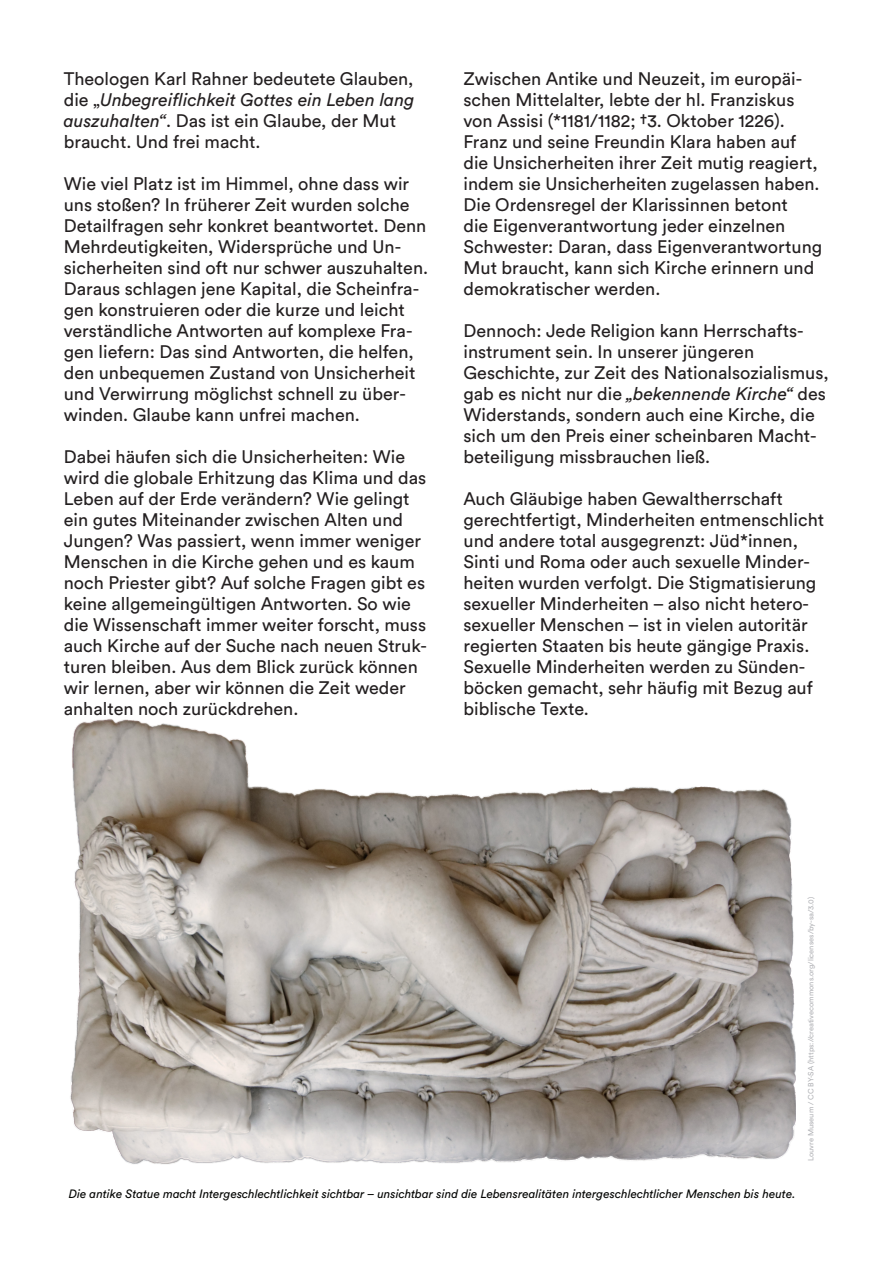
<style>
.page{position:relative;width:893px;height:1263px;background:#fff}
.page>*{position:absolute;margin:0;border:0;box-sizing:border-box;transform-origin:0 0}
.t1{font:18px/21px "Circular Std";color:#231f20}
.t2{font:italic 12px "Circular Std";color:#040503}
.t3{font:7.5px "Circular Std";color:#b2b3b7}
.s1{font-style:italic}
</style>
<div class="page">
<img style="left:70px;top:719px;width:725px;height:445px">
<p class="t1" style="left:64px;top:68px;width:352px">Theologen Karl Rahner bedeutete Glauben, die „<span class="s1">Unbegreiflichkeit Gottes ein Leben lang auszuhalten“</span>. Das ist ein Glaube, der Mut braucht. Und frei macht.</p>
<p class="t1" style="left:64px;top:173px;width:366px">Wie viel Platz ist im Himmel, ohne dass wir uns stoßen? In früherer Zeit wurden solche Detailfragen sehr konkret beantwortet. Denn Mehrdeutigkeiten, Widersprüche und Un&shy;sicherheiten sind oft nur schwer auszuhalten.<br>Daraus schlagen jene Kapital, die Scheinfra&shy;gen konstruieren oder die kurze und leicht verständliche Antworten auf komplexe Fra&shy;gen liefern: Das sind Antworten, die helfen, den unbequemen Zustand von Unsicherheit und Verwirrung möglichst schnell zu über&shy;winden. Glaube kann unfrei machen.</p>
<p class="t1" style="left:64px;top:446px;width:365px">Dabei häufen sich die Unsicherheiten: Wie wird die globale Erhitzung das Klima und das Leben auf der Erde verändern? Wie gelingt ein gutes Miteinander zwischen Alten und Jungen? Was passiert, wenn immer weniger Menschen in die Kirche gehen und es kaum noch Priester gibt? Auf solche Fragen gibt es keine allgemeingültigen Antworten. So wie die Wissenschaft immer weiter forscht, muss auch Kirche auf der Suche nach neuen Struk&shy;turen bleiben. Aus dem Blick zurück können wir lernen, aber wir können die Zeit weder anhalten noch zurückdrehen.</p>
<p class="t1" style="left:463px;top:68px;width:360px">Zwischen Antike und Neuzeit, im europäi&shy;schen Mittelalter, lebte der hl. Franziskus von Assisi (*1181/1182; †3. Oktober 1226).<br>Franz und seine Freundin Klara haben auf die Unsicherheiten ihrer Zeit mutig reagiert, indem sie Unsicherheiten zugelassen haben.<br>Die Ordensregel der Klarissinnen betont<br>die Eigenverantwortung jeder einzelnen Schwester: Daran, dass Eigenverantwortung Mut braucht, kann sich Kirche erinnern und demokratischer werden.</p>
<p class="t1" style="left:463px;top:320px;width:367px">Dennoch: Jede Religion kann Herrschafts&shy;instrument sein. In unserer jüngeren Geschichte, zur Zeit des Nationalsozialismus, gab es nicht nur die <span class="s1">„bekennende Kirche“</span> des Widerstands, sondern auch eine Kirche, die sich um den Preis einer scheinbaren Macht&shy;beteiligung missbrauchen ließ.</p>
<p class="t1" style="left:463px;top:488px;width:362px">Auch Gläubige haben Gewaltherrschaft gerechtfertigt, Minderheiten entmenschlicht und andere total ausgegrenzt: Jüd*innen, Sinti und Roma oder auch sexuelle Minder&shy;heiten wurden verfolgt. Die Stigmatisierung sexueller Minderheiten – also nicht hetero&shy;sexueller Menschen – ist in vielen autoritär regierten Staaten bis heute gängige Praxis.<br>Sexuelle Minderheiten werden zu Sünden&shy;böcken gemacht, sehr häufig mit Bezug auf biblische Texte.</p>
<p class="t3" style="left:806px;top:1161px;width:265px;rotate:-90deg">Louvre Museum / CC BY-SA (https://creativecommons.org/licenses/by-sa/3.0)</p>
<p class="t2" style="left:69px;top:1187px;width:728px">Die antike Statue macht Intergeschlechtlichkeit sichtbar – unsichtbar sind die Lebensrealitäten intergeschlechtlicher Menschen bis heute.</p>
</div>
